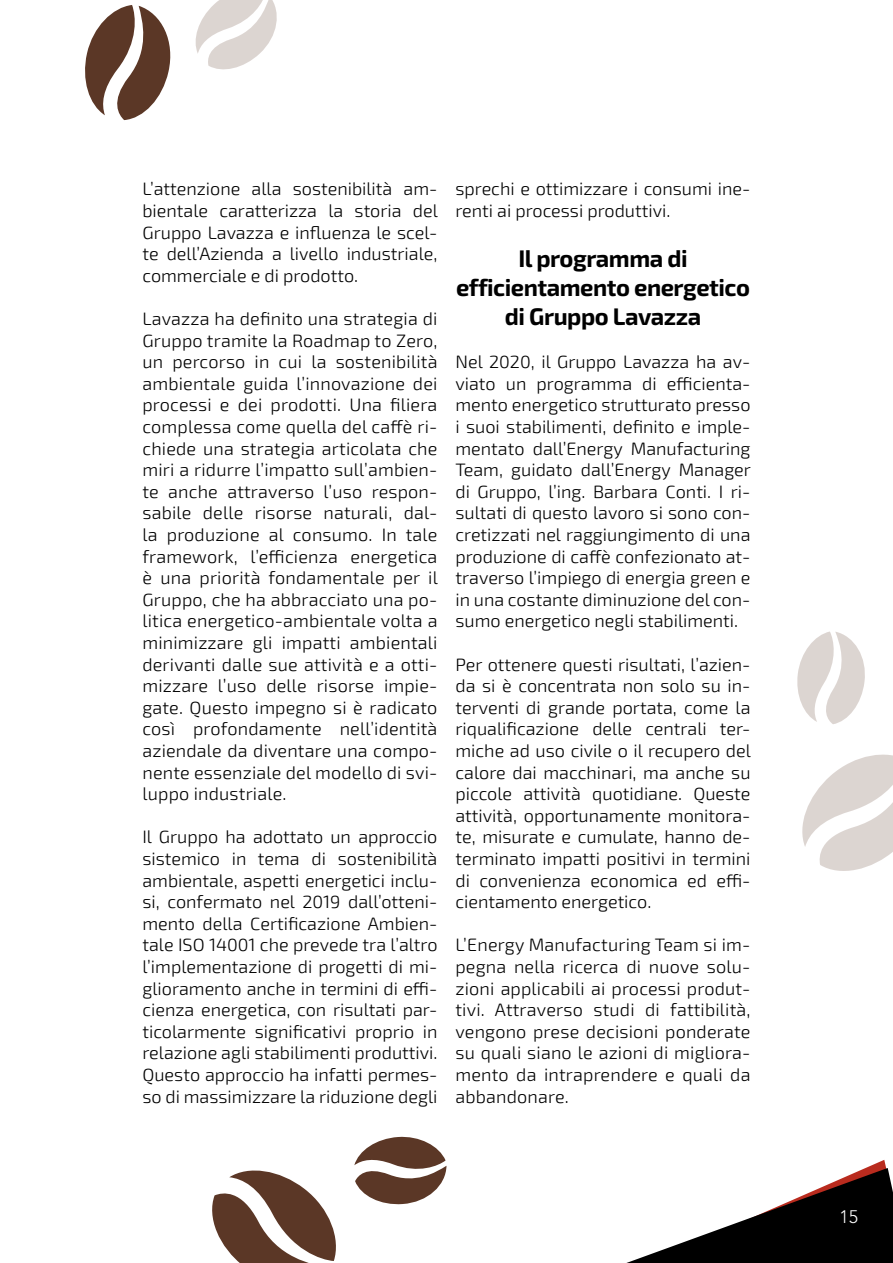
<style>
.page{position:relative;width:893px;height:1263px;background:#fff}
.page>*{position:absolute;margin:0;border:0;box-sizing:border-box;transform-origin:0 0}
.t1{font:700 24px/28.8px "Exo 2";letter-spacing:-.02em;color:#000;text-align:center}
.t2{font:300 18px/21.6px "Exo 2";color:#000;text-align:justify}
.t3{font:300 18px "Avenir LT Std";color:#fff}
</style>
<div class="page">
<svg style="left:626px;top:1160px;width:267px;height:103px"></svg>
<svg style="left:212px;top:1170px;width:124px;height:93px"></svg>
<svg style="left:354px;top:1136px;width:92px;height:69px"></svg>
<svg style="left:85px;top:5px;width:86px;height:115px"></svg>
<svg style="left:802px;top:754px;width:91px;height:117px"></svg>
<svg style="left:797px;top:631px;width:68px;height:93px"></svg>
<svg style="left:195px;top:0;width:82px;height:70px"></svg>
<p class="t2" style="left:142px;top:177px;width:297px">L’attenzione alla sostenibilità am&shy;bientale caratterizza la storia del Gruppo Lavazza e influenza le scel&shy;te dell’Azienda a livello industriale, commerciale e di prodotto.</p>
<p class="t2" style="left:142px;top:307px;width:297px">Lavazza ha definito una strategia di Gruppo tramite la Roadmap to Zero, un percorso in cui la sostenibilità ambientale guida l’innovazione dei processi e dei prodotti. Una filiera complessa come quella del caffè ri&shy;chiede una strategia articolata che miri a ridurre l’impatto sull’ambien&shy;te anche attraverso l’uso respon&shy;sabile delle risorse naturali, dal&shy;la produzione al consumo. In tale framework, l’efficienza energetica è una priorità fondamentale per il Gruppo, che ha abbracciato una po&shy;litica energetico-ambientale volta a minimizzare gli impatti ambientali derivanti dalle sue attività e a otti&shy;mizzare l’uso delle risorse impie&shy;gate. Questo impegno si è radicato così profondamente nell’identità aziendale da diventare una compo&shy;nente essenziale del modello di svi&shy;luppo industriale.</p>
<p class="t2" style="left:142px;top:825px;width:297px">Il Gruppo ha adottato un approccio sistemico in tema di sostenibilità ambientale, aspetti energetici inclu&shy;si, confermato nel 2019 dall’otteni&shy;mento della Certificazione Ambien&shy;tale ISO 14001 che prevede tra l’altro l’implementazione di progetti di mi&shy;glioramento anche in termini di effi&shy;cienza energetica, con risultati par&shy;ticolarmente significativi proprio in relazione agli stabilimenti produttivi.<br>Questo approccio ha infatti permes&shy;so di massimizzare la riduzione degli</p>
<p class="t2" style="left:455px;top:177px;width:296px">sprechi e ottimizzare i consumi ine&shy;renti ai processi produttivi.</p>
<h1 class="t1" style="left:456px;top:245px;width:295px">Il programma di efficientamento energetico di Gruppo Lavazza</h1>
<p class="t2" style="left:455px;top:350px;width:297px">Nel 2020, il Gruppo Lavazza ha av&shy;viato un programma di efficienta&shy;mento energetico strutturato presso i suoi stabilimenti, definito e imple&shy;mentato dall’Energy Manufacturing Team, guidato dall’Energy Manager di Gruppo, l’ing. Barbara Conti. I ri&shy;sultati di questo lavoro si sono con&shy;cretizzati nel raggiungimento di una produzione di caffè confezionato at&shy;traverso l’impiego di energia green e in una costante diminuzione del con&shy;sumo energetico negli stabilimenti.</p>
<p class="t2" style="left:455px;top:653px;width:297px">Per ottenere questi risultati, l’azien&shy;da si è concentrata non solo su in&shy;terventi di grande portata, come la riqualificazione delle centrali ter&shy;miche ad uso civile o il recupero del calore dai macchinari, ma anche su piccole attività quotidiane. Queste attività, opportunamente monitora&shy;te, misurate e cumulate, hanno de&shy;terminato impatti positivi in termini di convenienza economica ed effi&shy;cientamento energetico.</p>
<p class="t2" style="left:455px;top:933px;width:297px">L’Energy Manufacturing Team si im&shy;pegna nella ricerca di nuove solu&shy;zioni applicabili ai processi produt&shy;tivi. Attraverso studi di fattibilità, vengono prese decisioni ponderate su quali siano le azioni di migliora&shy;mento da intraprendere e quali da abbandonare.</p>
<p class="t3" style="left:839px;top:1206px;width:20px">15</p>
</div>
